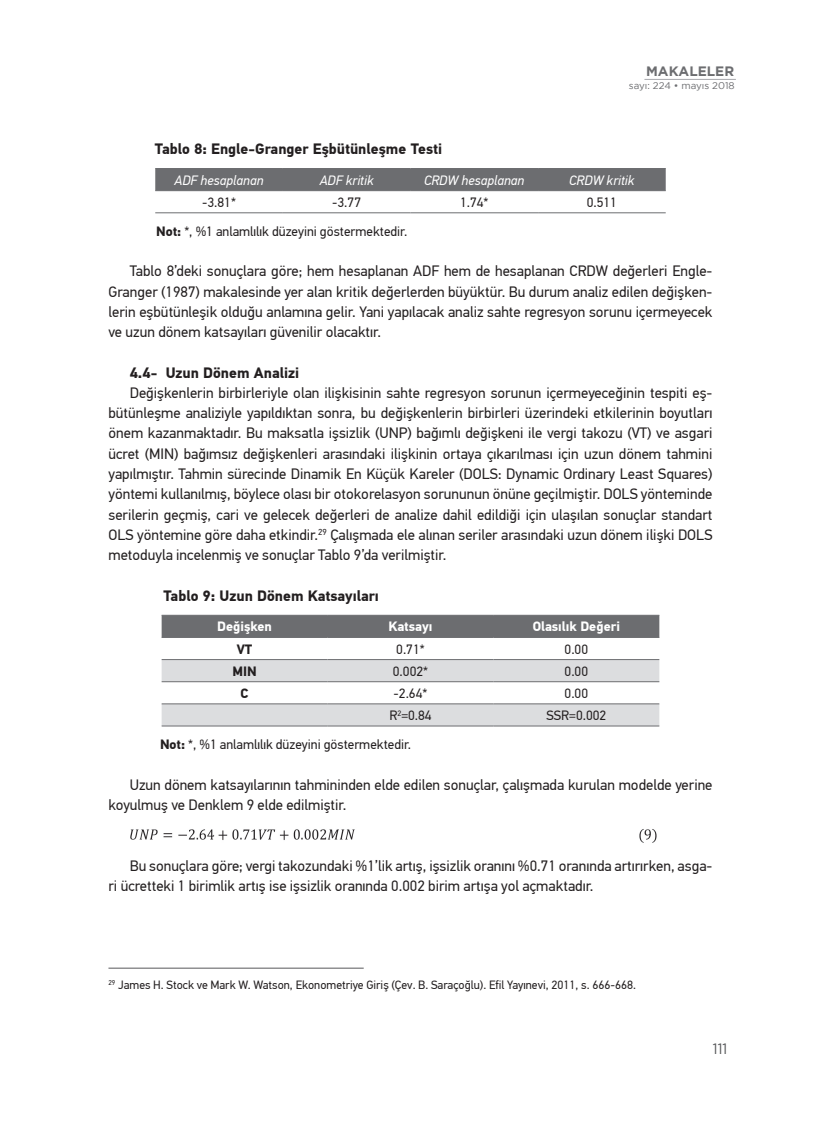
<style>
.page{position:relative;width:821px;height:1132px;background:#fff}
.page>*{position:absolute;margin:0;border:0;box-sizing:border-box;transform-origin:0 0}
.t1{font:15px/20.2px "PF Din Text Pro";color:#231f20;text-align:justify}
.t2{font:700 15px "PF Din Text Pro";color:#231f20}
.t3{font:15px "Gotham Narrow";color:#57585a}
.t4{font:700 13.65px "Gotham";color:#6c6d70}
.t5{font:13.5px "PF Din Text Pro";color:#231f20}
.t6{font:italic 13.5px "PF Din Text Pro";color:#fff}
.t7{font:700 13.5px "PF Din Text Pro";color:#fff}
.t8{font:700 13.5px "PF Din Text Pro";color:#231f20}
.t9{font:12px "PF Din Text Pro";color:#231f20}
.t10{font:9.75px "Gotham";color:#6c6d70}
.s1{font-weight:700}
</style>
<div class="page">
<hr style="left:644px;top:79px;width:92px;height:1px;background:#a8a9ad">
<div style="left:155px;top:169px;width:510px;height:21px;background:#6c6d70"></div>
<hr style="left:155px;top:168px;width:128px;height:1px;background:#6c6d70">
<hr style="left:283px;top:168px;width:127px;height:1px;background:#6c6d70">
<hr style="left:410px;top:168px;width:128px;height:1px;background:#6c6d70">
<hr style="left:538px;top:168px;width:127px;height:1px;background:#6c6d70">
<hr style="left:155px;top:190px;width:128px;height:1px;background:#6c6d70">
<hr style="left:283px;top:190px;width:127px;height:1px;background:#6c6d70">
<hr style="left:410px;top:190px;width:128px;height:1px;background:#6c6d70">
<hr style="left:538px;top:190px;width:127px;height:1px;background:#6c6d70">
<hr style="left:155px;top:212px;width:128px;height:1px;background:#6c6d70">
<hr style="left:283px;top:212px;width:127px;height:1px;background:#6c6d70">
<hr style="left:410px;top:212px;width:128px;height:1px;background:#6c6d70">
<hr style="left:538px;top:212px;width:127px;height:1px;background:#6c6d70">
<div style="left:162px;top:616px;width:497px;height:21px;background:#6c6d70"></div>
<svg style="left:162px;top:660px;width:497px;height:65px"></svg>
<hr style="left:162px;top:615px;width:165px;height:1px;background:#6c6d70">
<hr style="left:327px;top:615px;width:166px;height:1px;background:#6c6d70">
<hr style="left:493px;top:615px;width:166px;height:1px;background:#6c6d70">
<hr style="left:162px;top:637px;width:165px;height:1px;background:#6c6d70">
<hr style="left:327px;top:637px;width:166px;height:1px;background:#6c6d70">
<hr style="left:493px;top:637px;width:166px;height:1px;background:#6c6d70">
<hr style="left:162px;top:659px;width:165px;height:1px;background:#6c6d70">
<hr style="left:327px;top:659px;width:166px;height:1px;background:#6c6d70">
<hr style="left:493px;top:659px;width:166px;height:1px;background:#6c6d70">
<hr style="left:162px;top:681px;width:165px;height:1px;background:#6c6d70">
<hr style="left:327px;top:681px;width:166px;height:1px;background:#6c6d70">
<hr style="left:493px;top:681px;width:166px;height:1px;background:#6c6d70">
<hr style="left:162px;top:703px;width:165px;height:1px;background:#6c6d70">
<hr style="left:327px;top:703px;width:166px;height:1px;background:#6c6d70">
<hr style="left:493px;top:703px;width:166px;height:1px;background:#6c6d70">
<hr style="left:162px;top:725px;width:165px;height:1px;background:#6c6d70">
<hr style="left:327px;top:725px;width:166px;height:1px;background:#6c6d70">
<hr style="left:493px;top:725px;width:166px;height:1px;background:#6c6d70">
<img style="left:130px;top:829px;width:527px;height:14px">
<hr style="left:108px;top:967px;width:256px;height:1px;background:#57585a">
<p class="t4" style="left:646px;top:62px;width:90px">MAKALELER</p>
<p class="t10" style="left:629px;top:79px;width:107px">sayı: 224 • mayıs 2018</p>
<p class="t2" style="left:155px;top:139px;width:289px">Tablo 8: Engle-Granger Eşbütünleşme Testi</p>
<p class="t6" style="left:174px;top:172px;width:91px">ADF hesaplanan</p>
<p class="t6" style="left:320px;top:172px;width:55px">ADF kritik</p>
<p class="t6" style="left:424px;top:172px;width:102px">CRDW hesaplanan</p>
<p class="t6" style="left:569px;top:172px;width:67px">CRDW kritik</p>
<p class="t5" style="left:202px;top:194px;width:35px">-3.81*</p>
<p class="t5" style="left:332px;top:194px;width:30px">-3.77</p>
<p class="t5" style="left:460px;top:194px;width:30px">1.74*</p>
<p class="t5" style="left:587px;top:194px;width:32px">0.511</p>
<p class="t5" style="left:156px;top:223px;width:253px"><span class="s1">Not:</span> *, %1 anlamlılık düzeyini göstermektedir.</p>
<p class="t1" style="left:108px;top:261px;width:605px;text-indent:21px">Tablo 8’deki sonuçlara göre; hem hesaplanan ADF hem de hesaplanan CRDW değerleri Engle-Granger (1987) makalesinde yer alan kritik değerlerden büyüktür. Bu durum analiz edilen değişken&shy;lerin eşbütünleşik olduğu anlamına gelir. Yani yapılacak analiz sahte regresyon sorunu içermeyecek ve uzun dönem katsayıları güvenilir olacaktır.</p>
<p class="t2" style="left:130px;top:363px;width:171px">4.4- Uzun Dönem Analizi</p>
<p class="t1" style="left:108px;top:382px;width:605px;text-indent:21px">Değişkenlerin birbirleriyle olan ilişkisinin sahte regresyon sorunun içermeyeceğinin tespiti eş&shy;bütünleşme analiziyle yapıldıktan sonra, bu değişkenlerin birbirleri üzerindeki etkilerinin boyutları önem kazanmaktadır. Bu maksatla işsizlik (UNP) bağımlı değişkeni ile vergi takozu (VT) ve asgari ücret (MIN) bağımsız değişkenleri arasındaki ilişkinin ortaya çıkarılması için uzun dönem tahmini yapılmıştır. Tahmin sürecinde Dinamik En Küçük Kareler (DOLS: Dynamic Ordinary Least Squares) yöntemi kullanılmış, böylece olası bir otokorelasyon sorununun önüne geçilmiştir. DOLS yönteminde serilerin geçmiş, cari ve gelecek değerleri de analize dahil edildiği için ulaşılan sonuçlar standart OLS yöntemine göre daha etkindir.<sup>29</sup> Çalışmada ele alınan seriler arasındaki uzun dönem ilişki DOLS metoduyla incelenmiş ve sonuçlar Tablo 9’da verilmiştir.</p>
<p class="t2" style="left:163px;top:586px;width:217px">Tablo 9: Uzun Dönem Katsayıları</p>
<p class="t7" style="left:217px;top:618px;width:56px">Değişken</p>
<p class="t7" style="left:388px;top:618px;width:46px">Katsayı</p>
<p class="t7" style="left:532px;top:618px;width:89px">Olasılık Değeri</p>
<p class="t8" style="left:237px;top:640px;width:17px">VT</p>
<p class="t5" style="left:396px;top:640px;width:30px">0.71*</p>
<p class="t5" style="left:564px;top:640px;width:25px">0.00</p>
<p class="t8" style="left:232px;top:662px;width:26px">MIN</p>
<p class="t5" style="left:393px;top:663px;width:37px">0.002*</p>
<p class="t5" style="left:564px;top:663px;width:25px">0.00</p>
<p class="t8" style="left:240px;top:684px;width:10px">C</p>
<p class="t5" style="left:393px;top:685px;width:35px">-2.64*</p>
<p class="t5" style="left:564px;top:685px;width:25px">0.00</p>
<p class="t5" style="left:389px;top:707px;width:44px">R<sup>2</sup>=0.84</p>
<p class="t5" style="left:546px;top:707px;width:61px">SSR=0.002</p>
<p class="t5" style="left:160px;top:736px;width:253px"><span class="s1">Not:</span> *, %1 anlamlılık düzeyini göstermektedir.</p>
<p class="t1" style="left:108px;top:774px;width:605px;text-indent:21px">Uzun dönem katsayılarının tahmininden elde edilen sonuçlar, çalışmada kurulan modelde yerine koyulmuş ve Denklem 9 elde edilmiştir.</p>
<p class="t1" style="left:108px;top:855px;width:605px;text-indent:21px">Bu sonuçlara göre; vergi takozundaki %1’lik artış, işsizlik oranını %0.71 oranında artırırken, asga&shy;ri ücretteki 1 birimlik artış ise işsizlik oranında 0.002 birim artışa yol açmaktadır.</p>
<p class="t9" style="left:108px;top:977px;width:529px"><sup>29</sup> James H. Stock ve Mark W. Watson, Ekonometriye Giriş (Çev. B. Saraçoğlu). Efil Yayınevi, 2011, s. 666-668.</p>
<p class="t3" style="left:713px;top:1038px;width:16px">111</p>
</div>
